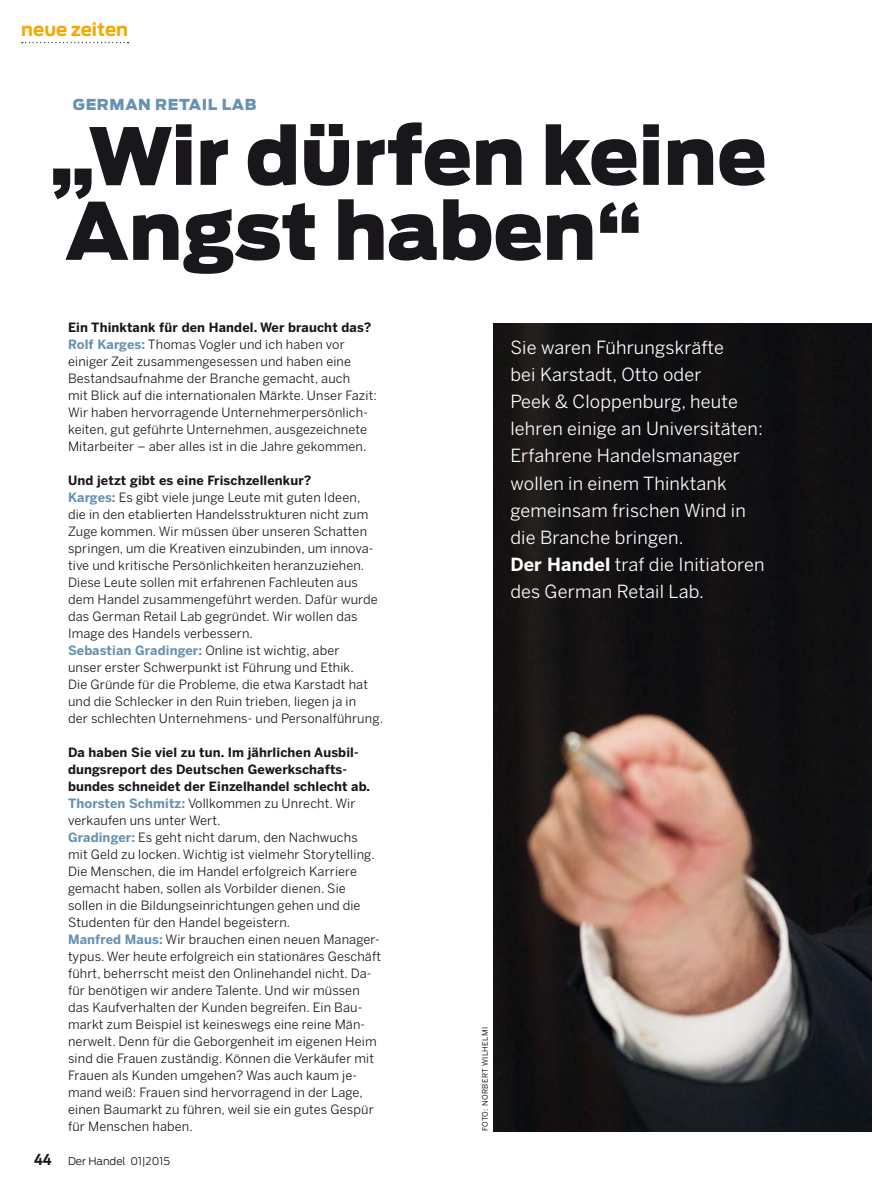
<style>
.page{position:relative;width:872px;height:1191px;background:#fff}
.page>*{position:absolute;margin:0;border:0;box-sizing:border-box;transform-origin:0 0}
.t1{font:900 78px/75px "Antenna";color:#1a171c}
.t2{font:18px/27px "Benton Sans";letter-spacing:.01em;color:#fff}
.t3{font:700 18px "Antenna";color:#f6a800}
.t4{font:900 15px "Antenna";letter-spacing:.04em;color:#6892b0}
.t5{font:12.75px/17px "Benton Sans";letter-spacing:.01em;color:#1a171c}
.t6{font:300 10.5px "Antenna";color:#1a171c}
.t7{font:7.5px "Benton Sans";letter-spacing:.05em;color:#1a171c}
.s1{font-weight:700}
.s2{font-weight:700;color:#6892b0}
.s3{font-family:"Antenna Cond";font-weight:700;font-size:15px}
</style>
<div class="page">
<svg style="left:22px;top:42px;width:106px;height:1px"></svg>
<img style="left:493px;top:323px;width:379px;height:808px">
<h2 class="t3" style="left:21px;top:22px;width:108px">neue zeiten</h2>
<p class="t4" style="left:73px;top:98px;width:185px">GERMAN RETAIL LAB</p>
<h1 class="t1" style="left:49px;top:124px;width:718px">„Wir dürfen keine<br>Angst haben“</h1>
<p class="t5" style="left:68px;top:320px;width:310px"><span class="s1">Ein Thinktank für den Handel. Wer braucht das?<br></span><span class="s2">Rolf Karges:</span> Thomas Vogler und ich haben vor einiger Zeit zusammengesessen und haben eine Bestandsaufnahme der Branche gemacht, auch<br>mit Blick auf die internationalen Märkte. Unser Fazit:<br>Wir haben hervorragende Unternehmerpersönlich&shy;keiten, gut geführte Unternehmen, ausgezeichnete Mit arbeiter – aber alles ist in die Jahre gekommen.</p>
<p class="t5" style="left:68px;top:473px;width:316px"><span class="s1">Und jetzt gibt es eine Frischzellenkur?<br></span><span class="s2">Karges:</span> Es gibt viele junge Leute mit guten Ideen,<br>die in den etablierten Handelsstrukturen nicht zum Zuge kommen. Wir müssen über unseren Schatten springen, um die Kreativen einzubinden, um innova&shy;tive und kritische Persön lichkeiten heranzuziehen.<br>Diese Leute sollen mit erfahrenen Fachleuten aus dem Handel zusammengeführt werden. Dafür wurde das German Retail Lab gegründet. Wir wollen das Image des Handels verbessern.<br><span class="s2">Sebastian Gradinger:</span> Online ist wichtig, aber<br>unser erster Schwerpunkt ist Führung und Ethik.<br>Die Gründe für die Probleme, die etwa Karstadt hat und die Schlecker in den Ruin trieben, liegen ja in<br>der schlechten Unternehmens- und Personalführung.</p>
<p class="t5" style="left:68px;top:745px;width:314px"><span class="s1">Da haben Sie viel zu tun. Im jährlichen Ausbil&shy;dungsreport des Deutschen Gewerkschafts&shy;bundes schneidet der Einzelhandel schlecht ab.<br></span><span class="s2">Thorsten Schmitz:</span> Vollkommen zu Unrecht. Wir verkaufen uns unter Wert.<br><span class="s2">Gradinger:</span> Es geht nicht darum, den Nachwuchs<br>mit Geld zu locken. Wichtig ist vielmehr Storytelling.<br>Die Menschen, die im Handel erfolgreich Karriere gemacht haben, sollen als Vorbilder dienen. Sie sollen in die Bildungseinrichtungen gehen und die Studenten für den Handel begeistern.<br><span class="s2">Manfred Maus:</span> Wir brauchen einen neuen Manager&shy;typus. Wer heute erfolgreich ein stationäres Geschäft führt, beherrscht meist den Onlinehandel nicht. Da&shy;für benötigen wir andere Talente. Und wir müssen das Kaufverhalten der Kunden begreifen. Ein Bau&shy;markt zum Beispiel ist keineswegs eine reine Män&shy;nerwelt. Denn für die Geborgenheit im eigenen Heim sind die Frauen zuständig. Können die Verkäufer mit Frauen als Kunden umgehen? Was auch kaum je&shy;mand weiß: Frauen sind hervorragend in der Lage, einen Baumarkt zu führen, weil sie ein gutes Gespür für Menschen haben.</p>
<p class="t6" style="left:34px;top:1157px;width:137px"><span class="s3">44</span> Der Handel 01|2015</p>
<p class="t2" style="left:510px;top:336px;width:256px">Sie waren Führungskräfte<br>bei Karstadt, Otto oder<br>Peek &amp; Cloppenburg, heute lehren einige an Universitäten:<br>Erfahrene Handelsmanager wollen in einem Thinktank gemeinsam frischen Wind in die Branche bringen.<br><span class="s1">Der Handel</span> traf die Initiatoren des German Retail Lab.</p>
<p class="t7" style="left:482px;top:1131px;width:106px;rotate:-90deg">FOTO: NORBERT WILHELMI</p>
</div>
